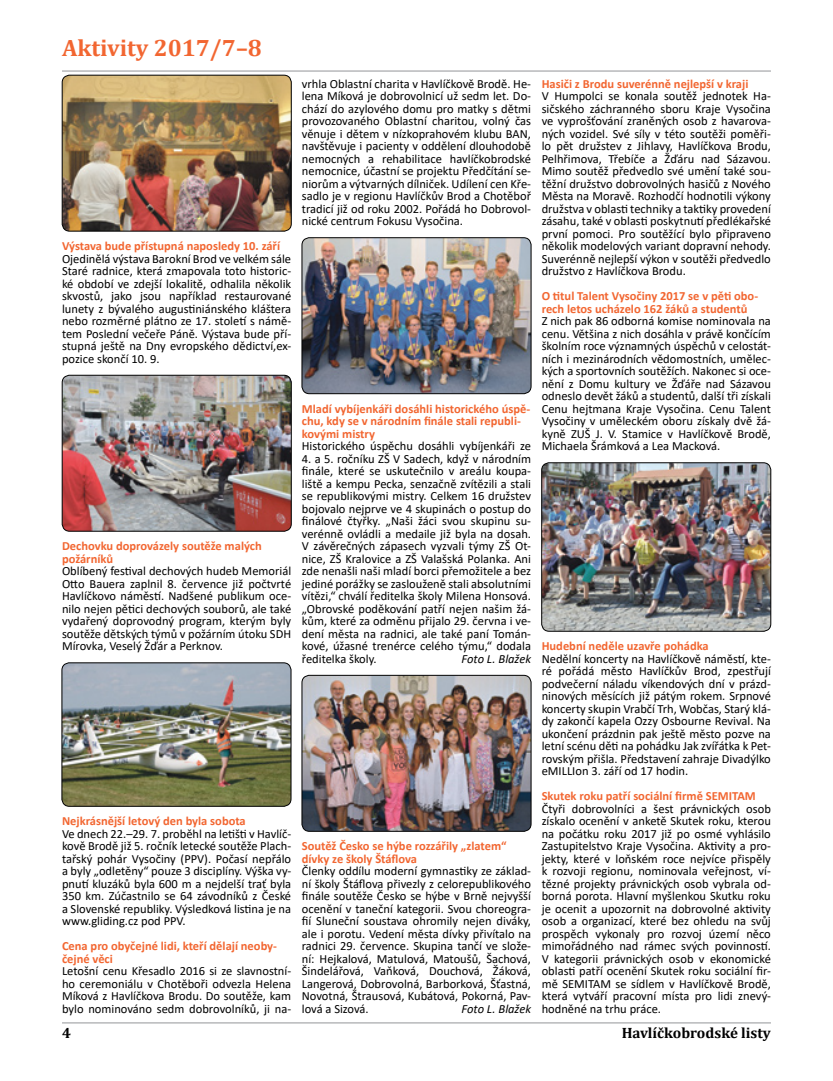
<style>
.page{position:relative;width:833px;height:1081px;background:#fff}
.page>*{position:absolute;margin:0;border:0;box-sizing:border-box;transform-origin:0 0}
.t1{font:700 23.75px "Cambria";color:#f26631}
.t2{font:700 15px "Cambria";color:#000}
.t3{font:12.5px/12.5px "Calibri";color:#000;text-align:justify}
.t4{font:700 12.5px/12.5px "Calibri";color:#f26631}
.t5{font:italic 12.5px "Calibri";letter-spacing:-.005em;color:#000}
</style>
<div class="page">
<hr style="left:62px;top:71px;width:709px;height:1px;background:#939598">
<hr style="left:62px;top:1022px;width:709px;height:1px;background:#939598">
<img style="left:62px;top:75px;width:229px;height:156px">
<div style="left:62px;top:75px;width:229px;height:156px;border:1px solid #000;border-radius:8px"></div>
<img style="left:62px;top:375px;width:229px;height:156px">
<div style="left:62px;top:375px;width:229px;height:156px;border:1px solid #000;border-radius:8px"></div>
<img style="left:302px;top:238px;width:229px;height:156px">
<div style="left:302px;top:238px;width:229px;height:156px;border:1px solid #000;border-radius:8px"></div>
<img style="left:541px;top:463px;width:230px;height:168px">
<div style="left:541px;top:463px;width:230px;height:168px;border:1px solid #000;border-radius:8px"></div>
<img style="left:62px;top:663px;width:229px;height:143px">
<div style="left:62px;top:663px;width:229px;height:143px;border:1px solid #000;border-radius:8px"></div>
<img style="left:302px;top:675px;width:229px;height:156px">
<div style="left:302px;top:675px;width:229px;height:156px;border:1px solid #000;border-radius:8px"></div>
<h1 class="t1" style="left:62px;top:31px;width:201px">Aktivity 2017/7–8</h1>
<p class="t4" style="left:62px;top:239px;width:220px">Výstava bude přístupná naposledy 10. září</p>
<p class="t3" style="left:62px;top:252px;width:231px">Ojedinělá výstava Barokní Brod ve velkém sále Staré radnice, která zmapovala toto historic&shy;ké období ve zdejší lokalitě, odhalila několik skvostů, jako jsou například restaurované lunety z bývalého augustiniánského kláštera nebo rozměrné plátno ze 17. století s námě&shy;tem Poslední večeře Páně. Výstava bude pří&shy;stupná ještě na Dny evropského dědictví,ex&shy;pozice skončí 10. 9.</p>
<p class="t4" style="left:62px;top:539px;width:201px">Dechovku doprovázely soutěže malých požárníků</p>
<p class="t3" style="left:62px;top:564px;width:231px">Oblíbený festival dechových hudeb Memoriál Otto Bauera zaplnil 8. července již počtvrté Havlíčkovo náměstí. Nadšené publikum oce&shy;nilo nejen pětici dechových souborů, ale také vydařený doprovodný program, kterým byly soutěže dětských týmů v požárním útoku SDH Mírovka, Veselý Žďár a Perknov.</p>
<p class="t4" style="left:62px;top:814px;width:185px">Nejkrásnější letový den byla sobota</p>
<p class="t3" style="left:62px;top:827px;width:231px">Ve dnech 22.–29. 7. proběhl na letišti v Havlíč&shy;kově Brodě již 5. ročník letecké soutěže Plach&shy;tařský pohár Vysočiny (PPV). Počasí nepřálo a byly „odletěny“ pouze 3 disciplíny. Výška vy&shy;pnutí kluzáků byla 600 m a nejdelší trať byla 350 km. Zúčastnilo se 64 závodníků z České a Slovenské republiky. Výsledková listina je na www.gliding.cz pod PPV.</p>
<p class="t4" style="left:62px;top:939px;width:216px">Cena pro obyčejné lidi, kteří dělají neoby&shy;čejné věci</p>
<p class="t3" style="left:62px;top:964px;width:231px">Letošní cenu Křesadlo 2016 si ze slavnostní&shy;ho ceremoniálu v Chotěboři odvezla Helena Míková z Havlíčkova Brodu. Do soutěže, kam bylo nominováno sedm dobrovolníků, ji na-</p>
<p class="t3" style="left:302px;top:77px;width:231px">vrhla Oblastní charita v Havlíčkově Brodě. He&shy;lena Míková je dobrovolnicí už sedm let. Do&shy;chází do azylového domu pro matky s dětmi provozovaného Oblastní charitou, volný čas věnuje i dětem v nízkoprahovém klubu BAN, navštěvuje i pacienty v oddělení dlouhodobě nemocných a rehabilitace havlíčkobrodské nemocnice, účastní se projektu Předčítání se&shy;niorům a výtvarných dílniček. Udílení cen Kře&shy;sadlo je v regionu Havlíčkův Brod a Chotěboř tradicí již od roku 2002. Pořádá ho Dobrovol&shy;nické centrum Fokusu Vysočina.</p>
<p class="t4" style="left:302px;top:402px;width:230px">Mladí vybíjenkáři dosáhli historického úspě&shy;chu, kdy se v národním finále stali republi&shy;kovými mistry</p>
<p class="t3" style="left:302px;top:439px;width:231px">Historického úspěchu dosáhli vybíjenkáři ze</p>
<p class="t3" style="left:302px;top:452px;width:231px">4. a 5. ročníku ZŠ V Sadech, když v národním finále, které se uskutečnilo v areálu koupa&shy;liště a kempu Pecka, senzačně zvítězili a stali se republikovými mistry. Celkem 16 družstev bojovalo nejprve ve 4 skupinách o postup do finálové čtyřky. „Naši žáci svou skupinu su&shy;verénně ovládli a medaile již byla na dosah.<br>V závěrečných zápasech vyzvali týmy ZŠ Ot&shy;nice, ZŠ Kralovice a ZŠ Valašská Polanka. Ani zde nenašli naši mladí borci přemožitele a bez jediné porážky se zaslouženě stali absolutními vítězi,“ chválí ředitelka školy Milena Honsová. „Obrovské poděkování patří nejen našim žá&shy;kům, které za odměnu přijalo 29. června i ve&shy;dení města na radnici, ale také paní Tomán&shy;kové, úžasné trenérce celého týmu,“ dodala ředitelka školy.</p>
<p class="t5" style="left:461px;top:650px;width:71px">Foto L. Blažek</p>
<p class="t4" style="left:302px;top:839px;width:206px">Soutěž Česko se hýbe rozzářily „zlatem“ dívky ze školy Štáflova</p>
<p class="t3" style="left:302px;top:864px;width:231px">Členky oddílu moderní gymnastiky ze základ&shy;ní školy Štáflova přivezly z celorepublikového finále soutěže Česko se hýbe v Brně nejvyšší ocenění v taneční kategorii. Svou choreogra&shy;fií Sluneční soustava ohromily nejen diváky, ale i porotu. Vedení města dívky přivítalo na radnici 29. července. Skupina tančí ve slože&shy;ní: Hejkalová, Matulová, Matoušů, Šachová, Šindelářová, Vaňková, Douchová, Žáková, Langerová, Dobrovolná, Barborková, Šťastná, Novotná, Štrausová, Kubátová, Pokorná, Pav&shy;lová a Sizová.</p>
<p class="t5" style="left:461px;top:1000px;width:71px">Foto L. Blažek</p>
<p class="t4" style="left:542px;top:77px;width:208px">Hasiči z Brodu suverénně nejlepší v kraji</p>
<p class="t3" style="left:542px;top:89px;width:231px">V Humpolci se konala soutěž jednotek Ha&shy;sičského záchranného sboru Kraje Vysočina ve vyprošťování zraněných osob z havarova&shy;ných vozidel. Své síly v této soutěži poměři&shy;lo pět družstev z Jihlavy, Havlíčkova Brodu, Pelhřimova, Třebíče a Žďáru nad Sázavou.<br>Mimo soutěž předvedlo své umění také sou&shy;těžní družstvo dobrovolných hasičů z Nového Města na Moravě. Rozhodčí hodnotili výkony družstva v oblasti techniky a taktiky provedení zásahu, také v oblasti poskytnutí předlékařské první pomoci. Pro soutěžící bylo připraveno několik modelových variant dopravní nehody.<br>Suverénně nejlepší výkon v soutěži předvedlo družstvo z Havlíčkova Brodu.</p>
<p class="t4" style="left:542px;top:289px;width:218px">O titul Talent Vysočiny 2017 se v pěti obo&shy;rech letos ucházelo 162 žáků a studentů</p>
<p class="t3" style="left:542px;top:314px;width:231px">Z nich pak 86 odborná komise nominovala na cenu. Většina z nich dosáhla v právě končícím školním roce významných úspěchů v celostát&shy;ních i mezinárodních vědomostních, umělec&shy;kých a sportovních soutěžích. Nakonec si oce&shy;nění z Domu kultury ve Žďáře nad Sázavou odneslo devět žáků a studentů, další tři získali Cenu hejtmana Kraje Vysočina. Cenu Talent Vysočiny v uměleckém oboru získaly dvě žá&shy;kyně ZUŠ J. V. Stamice v Havlíčkově Brodě, Michaela Šrámková a Lea Macková.</p>
<p class="t4" style="left:542px;top:639px;width:168px">Hudební neděle uzavře pohádka</p>
<p class="t3" style="left:542px;top:652px;width:231px">Nedělní koncerty na Havlíčkově náměstí, kte&shy;ré pořádá město Havlíčkův Brod, zpestřují podvečerní náladu víkendových dní v prázd&shy;ninových měsících již pátým rokem. Srpnové koncerty skupin Vrabčí Trh, Wobčas, Starý klá&shy;dy zakončí kapela Ozzy Osbourne Revival. Na ukončení prázdnin pak ještě město pozve na letní scénu děti na pohádku Jak zvířátka k Pet&shy;rovským přišla. Představení zahraje Divadýlko eMILLIon 3. září od 17 hodin.</p>
<p class="t4" style="left:542px;top:789px;width:216px">Skutek roku patří sociální firmě SEMITAM</p>
<p class="t3" style="left:541px;top:802px;width:231px">Čtyři dobrovolníci a šest právnických osob získalo ocenění v anketě Skutek roku, kterou na počátku roku 2017 již po osmé vyhlásilo Zastupitelstvo Kraje Vysočina. Aktivity a pro&shy;jekty, které v loňském roce nejvíce přispěly k rozvoji regionu, nominovala veřejnost, ví&shy;tězné projekty právnických osob vybrala od&shy;borná porota. Hlavní myšlenkou Skutku roku je ocenit a upozornit na dobrovolné aktivity osob a organizací, které bez ohledu na svůj prospěch vykonaly pro rozvoj území něco mimořádného nad rámec svých povinností.<br>V kategorii právnických osob v ekonomické oblasti patří ocenění Skutek roku sociální fir&shy;mě SEMITAM se sídlem v Havlíčkově Brodě, která vytváří pracovní místa pro lidi znevý&shy;hodněné na trhu práce.</p>
<p class="t2" style="left:62px;top:1022px;width:10px">4</p>
<p class="t2" style="left:621px;top:1022px;width:151px">Havlíčkobrodské listy</p>
</div>
